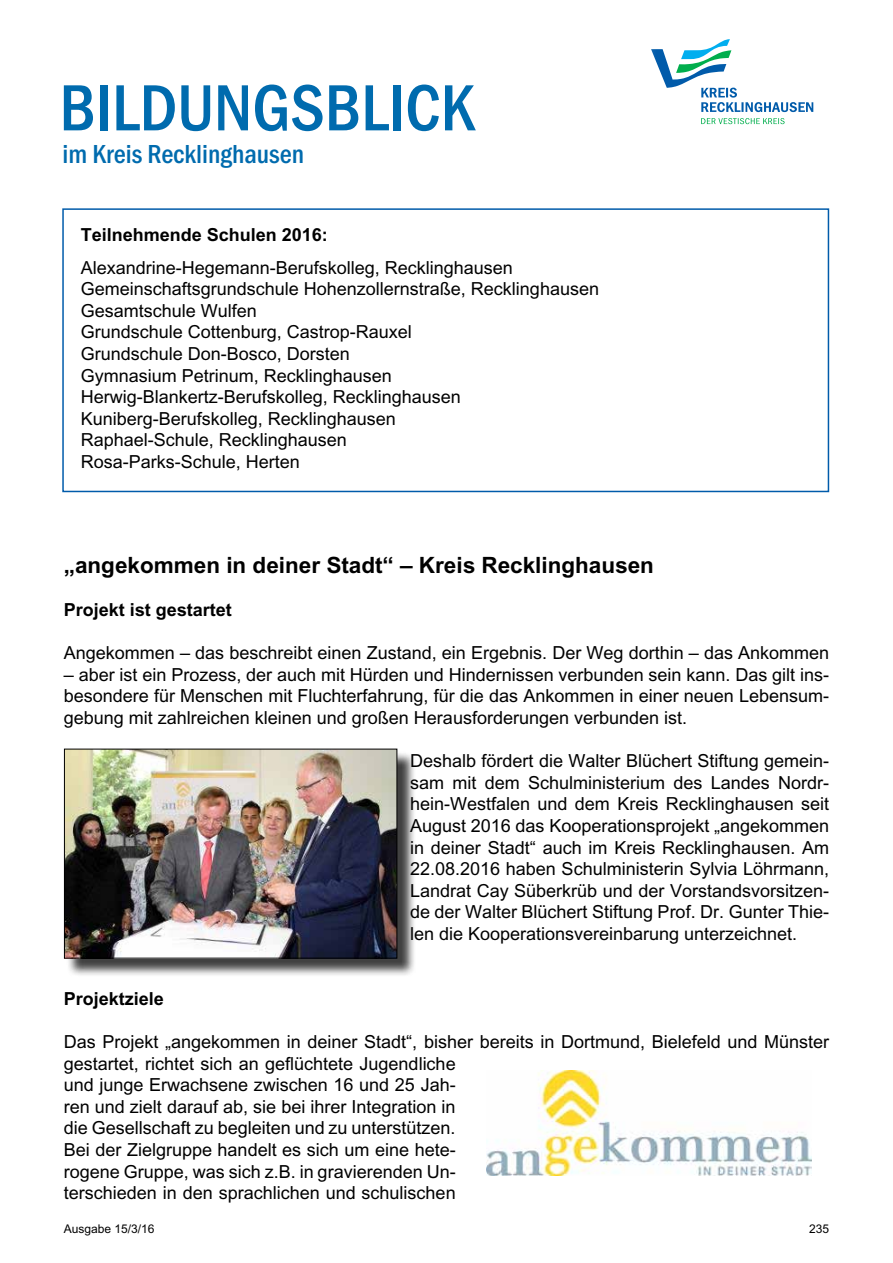
<style>
.page{position:relative;width:893px;height:1263px;background:#fff}
.page>*{position:absolute;margin:0;border:0;box-sizing:border-box;transform-origin:0 0}
.t1{font:500 condensed 67.5px "Franklin Gothic";letter-spacing:.09em;color:#006bae}
.t2{font:500 condensed 27px "Franklin Gothic";color:#006bae}
.t3{font:700 22.5px "Arial";color:#000}
.t4{font:18px/21.6px "Arial";color:#000;text-align:justify}
.t5{font:700 18px "Arial";color:#000}
.t6{font:12px "Arial";color:#000}
</style>
<div class="page">
<svg style="left:701px;top:118px;width:84px;height:6px"></svg>
<svg style="left:651px;top:39px;width:162px;height:73px"></svg>
<div style="left:62px;top:208px;width:767px;height:284px;border:2px solid #005baa"></div>
<img style="left:486px;top:1070px;width:325px;height:106px">
<div style="left:66px;top:751px;width:350px;height:226px;background:#000;opacity:.75"></div>
<img style="left:66px;top:751px;width:329px;height:205px">
<div style="left:64px;top:749px;width:333px;height:209px;border:1px solid #000"></div>
<h1 class="t1" style="left:60px;top:70px;width:411px">Bildungsblick</h1>
<h2 class="t2" style="left:62px;top:139px;width:243px">im Kreis Recklinghausen</h2>
<p class="t5" style="left:81px;top:224px;width:249px">Teilnehmende Schulen 2016:</p>
<p class="t4" style="left:81px;top:256px;width:520px;text-align:left">Alexandrine-Hegemann-Berufskolleg, Recklinghausen Gemeinschaftsgrundschule Hohenzollernstraße, Recklinghausen Gesamtschule Wulfen<br>Grundschule Cottenburg, Castrop-Rauxel<br>Grundschule Don-Bosco, Dorsten<br>Gymnasium Petrinum, Recklinghausen Herwig-Blankertz-Berufskolleg, Recklinghausen Kuniberg-Berufskolleg, Recklinghausen<br>Raphael-Schule, Recklinghausen<br>Rosa-Parks-Schule, Herten</p>
<p class="t3" style="left:64px;top:552px;width:592px">„angekommen in deiner Stadt“ – Kreis Recklinghausen</p>
<p class="t5" style="left:64px;top:599px;width:170px">Projekt ist gestartet</p>
<p class="t4" style="left:64px;top:642px;width:767px">Angekommen – das beschreibt einen Zustand, ein Ergebnis. Der Weg dorthin – das Ankommen</p>
<p class="t4" style="left:64px;top:664px;width:767px">– aber ist ein Prozess, der auch mit Hürden und Hindernissen verbunden sein kann. Das gilt ins&shy;besondere für Menschen mit Fluchterfahrung, für die das Ankommen in einer neuen Lebensum&shy;gebung mit zahlreichen kleinen und großen Herausforderungen verbunden ist.</p>
<p class="t4" style="left:410px;top:750px;width:421px">Deshalb fördert die Walter Blüchert Stiftung gemein&shy;sam mit dem Schulministerium des Landes Nordr&shy;hein-Westfalen und dem Kreis Recklinghausen seit August 2016 das Kooperationsprojekt „angekommen in deiner Stadt“ auch im Kreis Recklinghausen. Am 22.08.2016 haben Schulministerin Sylvia Löhrmann, Landrat Cay Süberkrüb und der Vorstandsvorsitzen&shy;de der Walter Blüchert Stiftung Prof. Dr. Gunter Thie&shy;len die Kooperationsvereinbarung unterzeichnet.</p>
<p class="t5" style="left:64px;top:988px;width:102px">Projektziele</p>
<p class="t4" style="left:64px;top:1031px;width:767px;text-align:left">Das Projekt „angekommen in deiner Stadt“, bisher bereits in Dortmund, Bielefeld und Münster gestartet, richtet sich an geflüchtete Jugendliche<br>und junge Erwachsene zwischen 16 und 25 Jah-<br>ren und zielt darauf ab, sie bei ihrer Integration in<br>die Gesellschaft zu begleiten und zu unterstützen.<br>Bei der Zielgruppe handelt es sich um eine hete-<br>rogene Gruppe, was sich z.B. in gravierenden Un-<br>terschieden in den sprachlichen und schulischen</p>
<p class="t6" style="left:64px;top:1222px;width:92px">Ausgabe 15/3/16</p>
<p class="t6" style="left:809px;top:1222px;width:22px">235</p>
</div>
